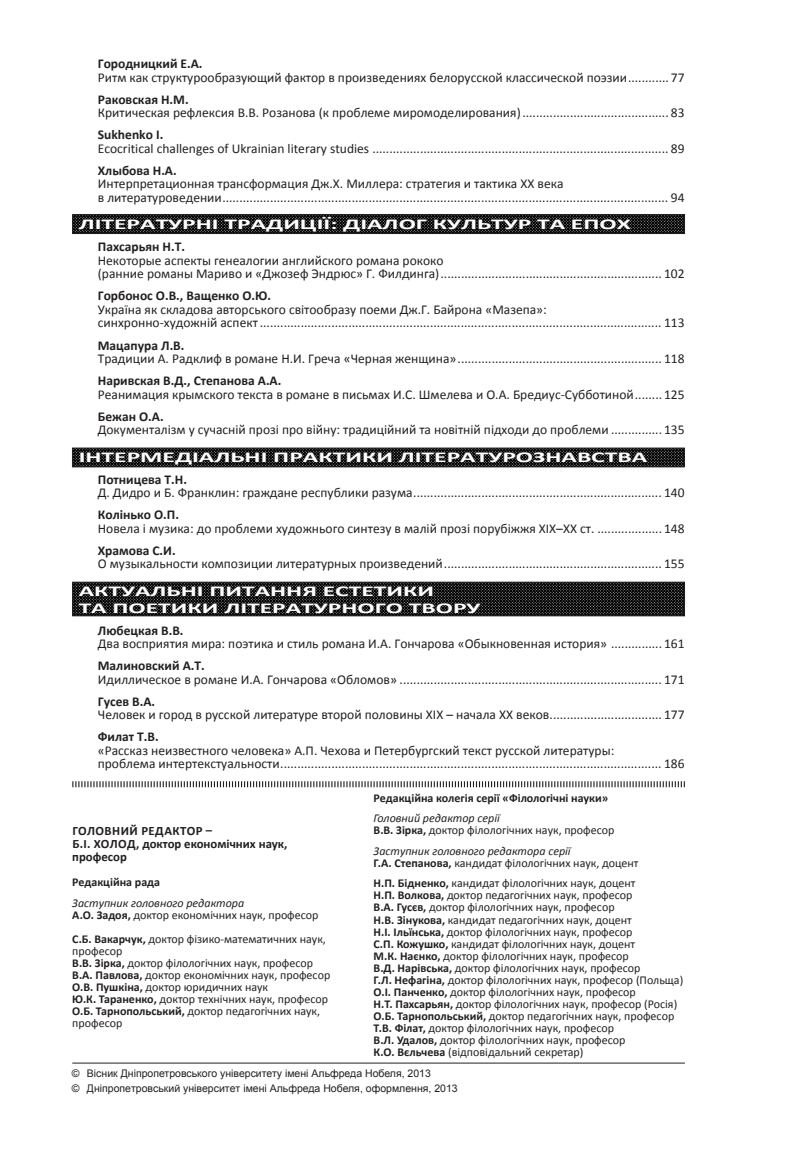
<style>
.page{position:relative;width:787px;height:1149px;background:#fff}
.page>*{position:absolute;margin:0;border:0;box-sizing:border-box;transform-origin:0 0}
.содержание_рубрика{font:700 15px "Calibri";color:#fff;scale:1.7 1}
.Содержание{font:13.5px "Calibri";color:#231f20}
.Содержание_автор{font:700 13.5px "Calibri";color:#231f20}
.t1{font:700 12.75px "Calibri";color:#231f20}
.t2{font:700 12.75px "Calibri";letter-spacing:.04em;color:#231f20}
.t3{font:12px/12px "Calibri";color:#231f20}
.t4{font:italic 12px "Calibri";color:#231f20}
.t5{font:700 12px "Calibri";color:#231f20}
.t6{font:10.5px "Arial";color:#231f20}
.s1{font-weight:700}
</style>
<div class="page">
<img style="left:74px;top:450px;width:608px;height:15px">
<div style="left:72px;top:448px;width:612px;height:19px;border:1px solid #231f20"></div>
<img style="left:74px;top:216px;width:608px;height:16px">
<div style="left:72px;top:214px;width:612px;height:20px;border:1px solid #231f20"></div>
<img style="left:74px;top:584px;width:608px;height:29px">
<div style="left:72px;top:582px;width:612px;height:33px;border:1px solid #231f20"></div>
<hr style="left:72px;top:1062px;width:613px;height:1px;background:#231f20">
<svg style="left:72px;top:781px;width:613px;height:7px"></svg>
<svg style="left:78px;top:214px;width:140px;height:16px;background:#1f1e1e"></svg>
<svg style="left:224px;top:214px;width:203px;height:19px;background:#201f1f"></svg>
<svg style="left:433px;top:214px;width:133px;height:16px;background:#1f1e1e"></svg>
<svg style="left:572px;top:219px;width:59px;height:11px"></svg>
<svg style="left:80px;top:447px;width:186px;height:18px;background:#262525"></svg>
<svg style="left:274px;top:449px;width:118px;height:14px;background:#201f1f"></svg>
<svg style="left:398px;top:447px;width:250px;height:15px;background:#282727"></svg>
<svg style="left:78px;top:581px;width:403px;height:33px;background:#242323"></svg>
<p class="Содержание_автор" style="left:98px;top:55px;width:106px">Городницкий Е.А.</p>
<p class="Содержание" style="left:98px;top:68px;width:588px">Ритм как структурообразующий фактор в произведениях белорусской классической поэзии............ 77</p>
<p class="Содержание_автор" style="left:98px;top:90px;width:92px">Раковская Н.М.</p>
<p class="Содержание" style="left:98px;top:104px;width:588px">Критическая рефлексия В.В. Розанова (к проблеме миромоделирования)........................................... 83</p>
<p class="Содержание_автор" style="left:98px;top:126px;width:67px">Sukhenko I.</p>
<p class="Содержание" style="left:98px;top:139px;width:588px">Ecocritical challenges of Ukrainian literary studies ....................................................................................... 89</p>
<p class="Содержание_автор" style="left:98px;top:161px;width:80px">Хлыбова Н.А.</p>
<p class="Содержание" style="left:98px;top:175px;width:467px">Интерпретационная трансформация Дж.Х. Миллера: стратегия и тактика XX века</p>
<p class="Содержание" style="left:98px;top:188px;width:588px">в литературоведении................................................................................................................................... 94</p>
<p class="содержание_рубрика" style="left:79px;top:215px;width:326px">ЛІТЕРАТУРНІ ТРАДИЦІЇ: ДІАЛОГ КУЛЬТУР ТА ЕПОХ</p>
<p class="Содержание_автор" style="left:98px;top:238px;width:89px">Пахсарьян Н.Т.</p>
<p class="Содержание" style="left:98px;top:252px;width:347px">Некоторые аспекты генеалогии английского романа рококо</p>
<p class="Содержание" style="left:98px;top:265px;width:588px">(ранние романы Мариво и «Джозеф Эндрюс» Г. Филдинга)................................................................. 102</p>
<p class="Содержание_автор" style="left:98px;top:287px;width:175px">Горбонос О.В., Ващенко О.Ю.</p>
<p class="Содержание" style="left:98px;top:301px;width:450px">Україна як складова авторського світообразу поеми Дж.Г. Байрона «Мазепа»:</p>
<p class="Содержание" style="left:98px;top:314px;width:588px">синхронно-художній аспект...................................................................................................................... 113</p>
<p class="Содержание_автор" style="left:98px;top:336px;width:88px">Мацапура Л.В.</p>
<p class="Содержание" style="left:98px;top:350px;width:588px">Традиции А. Радклиф в романе Н.И. Греча «Черная женщина»............................................................ 118</p>
<p class="Содержание_автор" style="left:98px;top:372px;width:185px">Наривская В.Д., Степанова А.А.</p>
<p class="Содержание" style="left:98px;top:385px;width:588px">Реанимация крымского текста в романе в письмах И.С. Шмелева и О.А. Бредиус-Субботиной........ 125</p>
<p class="Содержание_автор" style="left:98px;top:407px;width:67px">Бежан О.А.</p>
<p class="Содержание" style="left:98px;top:421px;width:588px">Документалізм у сучасній прозі про війну: традиційний та новітній підходи до проблеми ............... 135</p>
<p class="содержание_рубрика" style="left:79px;top:447px;width:336px">ІНТЕРМЕДІАЛЬНІ ПРАКТИКИ ЛІТЕРАТУРОЗНАВСТВА</p>
<p class="Содержание_автор" style="left:98px;top:470px;width:91px">Потницева Т.Н.</p>
<p class="Содержание" style="left:98px;top:484px;width:588px">Д. Дидро и Б. Франклин: граждане республики разума......................................................................... 140</p>
<p class="Содержание_автор" style="left:98px;top:506px;width:83px">Колінько О.П.</p>
<p class="Содержание" style="left:98px;top:519px;width:588px">Новела і музика: до проблеми художнього синтезу в малій прозі порубіжжя ХІХ–ХХ ст. ................... 148</p>
<p class="Содержание_автор" style="left:98px;top:541px;width:79px">Храмова С.И.</p>
<p class="Содержание" style="left:98px;top:555px;width:588px">О музыкальности композиции литературных произведений................................................................ 155</p>
<p class="содержание_рубрика" style="left:79px;top:581px;width:210px">АКТУАЛЬНІ ПИТАННЯ ЕСТЕТИКИ</p>
<p class="содержание_рубрика" style="left:79px;top:598px;width:238px">ТА ПОЕТИКИ ЛІТЕРАТУРНОГО ТВОРУ</p>
<p class="Содержание_автор" style="left:98px;top:621px;width:87px">Любецкая В.В.</p>
<p class="Содержание" style="left:98px;top:635px;width:588px">Два восприятия мира: поэтика и стиль романа И.А. Гончарова «Обыкновенная история» ............... 161</p>
<p class="Содержание_автор" style="left:98px;top:657px;width:108px">Малиновский А.Т.</p>
<p class="Содержание" style="left:98px;top:670px;width:588px">Идиллическое в романе И.А. Гончарова «Обломов» ............................................................................. 171</p>
<p class="Содержание_автор" style="left:98px;top:692px;width:59px">Гусев В.А.</p>
<p class="Содержание" style="left:98px;top:706px;width:588px">Человек и город в русской литературе второй половины XIX – начала ХХ веков................................. 177</p>
<p class="Содержание_автор" style="left:98px;top:728px;width:62px">Филат Т.В.</p>
<p class="Содержание" style="left:98px;top:741px;width:518px">«Рассказ неизвестного человека» А.П. Чехова и Петербургский текст русской литературы:</p>
<p class="Содержание" style="left:98px;top:755px;width:588px">проблема интертекстуальности................................................................................................................ 186</p>
<p class="t5" style="left:373px;top:790px;width:236px">Редакційна колегія серії «Філологічні науки»</p>
<p class="t4" style="left:373px;top:810px;width:128px">Головний редактор серії</p>
<p class="t3" style="left:373px;top:824px;width:242px"><span class="s1">В.В. Зірка,</span> доктор філологічних наук, професор</p>
<p class="t4" style="left:373px;top:842px;width:199px">Заступник головного редактора серії</p>
<p class="t3" style="left:373px;top:856px;width:266px"><span class="s1">Г.А. Степанова,</span> кандидат філологічних наук, доцент</p>
<p class="t3" style="left:373px;top:877px;width:263px"><span class="s1">Н.П. Бідненко,</span> кандидат філологічних наук, доцент</p>
<p class="t3" style="left:373px;top:889px;width:260px"><span class="s1">Н.П. Волкова,</span> доктор педагогічних наук, професор</p>
<p class="t3" style="left:373px;top:901px;width:242px"><span class="s1">В.А. Гусєв,</span> доктор філологічних наук, професор</p>
<p class="t3" style="left:373px;top:913px;width:260px"><span class="s1">Н.В. Зінукова,</span> кандидат педагогічних наук, доцент</p>
<p class="t3" style="left:373px;top:925px;width:260px"><span class="s1">Н.І. Ільїнська,</span> доктор філологічних наук, професор</p>
<p class="t3" style="left:373px;top:937px;width:263px"><span class="s1">С.П. Кожушко,</span> кандидат філологічних наук, доцент</p>
<p class="t3" style="left:373px;top:949px;width:257px"><span class="s1">М.К. Наєнко,</span> доктор філологічних наук, професор</p>
<p class="t3" style="left:373px;top:961px;width:268px"><span class="s1">В.Д. Нарівська,</span> доктор філологічних наук, професор</p>
<p class="t3" style="left:373px;top:973px;width:311px"><span class="s1">Г.Л. Нефагіна,</span> доктор філологічних наук, професор (Польща)</p>
<p class="t3" style="left:373px;top:985px;width:264px"><span class="s1">О.І. Панченко,</span> доктор філологічних наук, професор</p>
<p class="t3" style="left:373px;top:997px;width:305px"><span class="s1">Н.Т. Пахсарьян,</span> доктор філологічних наук, професор (Росія)</p>
<p class="t3" style="left:373px;top:1009px;width:302px"><span class="s1">О.Б. Тарнопольський,</span> доктор педагогічних наук, професор</p>
<p class="t3" style="left:373px;top:1021px;width:242px"><span class="s1">Т.В. Філат,</span> доктор філологічних наук, професор</p>
<p class="t3" style="left:373px;top:1033px;width:253px"><span class="s1">В.Л. Удалов,</span> доктор філологічних наук, професор</p>
<p class="t3" style="left:373px;top:1045px;width:211px"><span class="s1">К.О. Вєльчева</span> (відповідальний секретар)</p>
<p class="t6" style="left:72px;top:1065px;width:360px">© Вісник Дніпропетровського університету імені Альфреда Нобеля, 2013</p>
<p class="t6" style="left:72px;top:1081px;width:387px">© Дніпропетровський університет імені Альфреда Нобеля, оформлення, 2013</p>
<p class="t2" style="left:73px;top:822px;width:141px">ГОЛОВНИЙ РЕДАКТОР –</p>
<p class="t1" style="left:73px;top:835px;width:216px">Б.І. ХОЛОД, доктор економічних наук,</p>
<p class="t1" style="left:72px;top:848px;width:56px">професор</p>
<p class="t5" style="left:72px;top:874px;width:89px">Редакційна рада</p>
<p class="t4" style="left:72px;top:894px;width:173px">Заступник головного редактора</p>
<p class="t3" style="left:72px;top:908px;width:248px"><span class="s1">А.О. Задоя,</span> доктор економічних наук, професор</p>
<p class="t3" style="left:72px;top:932px;width:255px"><span class="s1">С.Б. Вакарчук,</span> доктор фізико-математичних наук, професор</p>
<p class="t3" style="left:72px;top:956px;width:242px"><span class="s1">В.В. Зірка,</span> доктор філологічних наук, професор</p>
<p class="t3" style="left:72px;top:968px;width:259px"><span class="s1">В.А. Павлова,</span> доктор економічних наук, професор</p>
<p class="t3" style="left:72px;top:980px;width:197px"><span class="s1">О.В. Пушкіна,</span> доктор юридичних наук</p>
<p class="t3" style="left:72px;top:992px;width:257px"><span class="s1">Ю.К. Тараненко,</span> доктор технічних наук, професор</p>
<p class="t3" style="left:72px;top:1004px;width:249px"><span class="s1">О.Б. Тарнопольський,</span> доктор педагогічних наук, професор</p>
</div>
